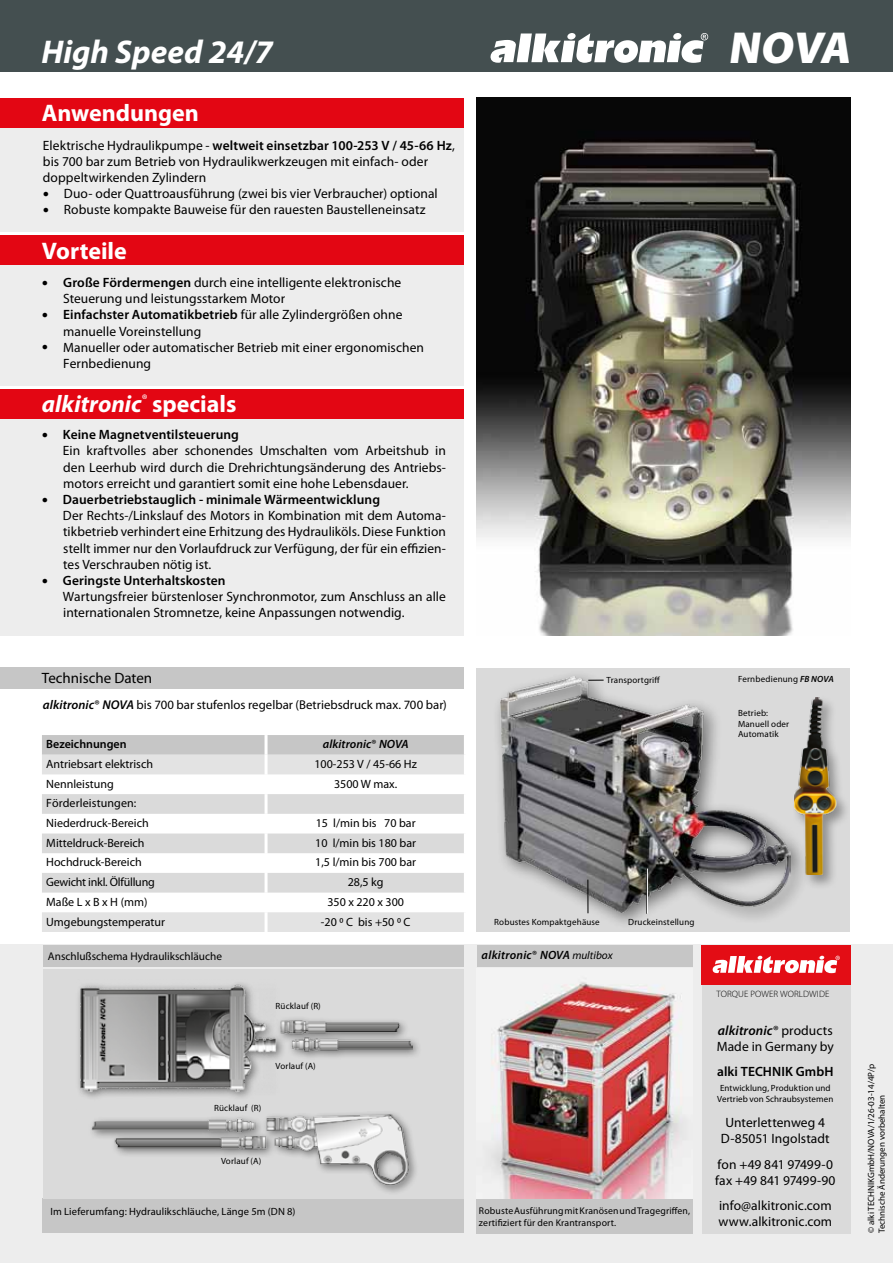
<style>
.page{position:relative;width:893px;height:1263px;background:#fff}
.page>*{position:absolute;margin:0;border:0;box-sizing:border-box;transform-origin:0 0}
.t1{font:900 45px "Myriad Pro";color:#fff}
.t2{font:italic 700 33px "Myriad Pro";color:#fff}
.t3{font:italic 700 24px "Myriad Pro";color:#fff}
.t4{font:700 24px "Myriad Pro";color:#fff}
.t5{font:15px "Myriad Pro";color:#000}
.t6{font:13.5px/16.2px "Myriad Pro";letter-spacing:.005em;color:#000}
.t7{font:13.5px/16.2px "Myriad Pro";letter-spacing:-.015em;color:#000}
.t8{font:600 13.5px "Myriad Pro";letter-spacing:.01em;color:#000}
.t9{font:12.75px "Myriad Pro";letter-spacing:.005em;color:#000}
.t10{font:12px/19.6px "Myriad Pro";color:#000}
.t11{font:italic 600 12px "Myriad Pro";letter-spacing:.01em;color:#000}
.t12{font:12px "Myriad Pro";letter-spacing:-.02em;color:#000}
.t13{font:600 12px "Myriad Pro";color:#000}
.t14{font:11.25px "Myriad Pro";color:#000}
.t15{font:10.5px "Myriad Pro";letter-spacing:.01em;color:#000}
.t16{font:9.75px/11.7px "Myriad Pro";letter-spacing:.015em;color:#000}
.t17{font:300 9.3px "Myriad Pro";letter-spacing:.015em;color:#000}
.t18{font:9px/10.8px "Myriad Pro";letter-spacing:.015em;color:#000}
.s1{font-weight:600}
.s2{font-family:"Arial";font-weight:700;font-size:10.5px}
.s3{font-style:normal}
.s4{font-weight:600;font-style:italic}
.s5{font-weight:400;font-style:normal}
.s6{font-weight:400;font-size:11.25px}
</style>
<div class="page">
<div style="left:0;top:945px;width:893px;height:318px;background:#ededed"></div>
<div style="left:43px;top:1199px;width:421px;height:34px;background:#c6c6c6"></div>
<div style="left:476px;top:1198px;width:216px;height:35px;background:#c6c6c6"></div>
<div style="left:43px;top:969px;width:421px;height:229px;background:#dadada"></div>
<div style="left:477px;top:945px;width:215px;height:21px;background:#c6c6c6"></div>
<div style="left:43px;top:945px;width:421px;height:21px;background:#c6c6c6"></div>
<div style="left:0;top:111px;width:463px;height:121px;background:#ededed"></div>
<div style="left:0;top:251px;width:463px;height:135px;background:#ededed"></div>
<div style="left:0;top:419px;width:463px;height:217px;background:#ededed"></div>
<div style="left:0;top:0;width:893px;height:72px;background:#444f50"></div>
<div style="left:0;top:389px;width:464px;height:30px;background:#e30613"></div>
<div style="left:0;top:98px;width:464px;height:30px;background:#e30613"></div>
<div style="left:0;top:235px;width:464px;height:30px;background:#e30613"></div>
<div style="left:0;top:668px;width:463px;height:21px;background:#c6c6c6"></div>
<div style="left:42px;top:735px;width:422px;height:20px;background:#c6c6c6"></div>
<svg style="left:42px;top:755px;width:422px;height:177px;fill:#ebebeb"></svg>
<svg style="left:42px;top:794px;width:422px;height:98px"></svg>
<hr style="left:265px;top:755px;width:3px;height:19px;background:#fff">
<hr style="left:265px;top:774px;width:3px;height:20px;background:#fff">
<hr style="left:265px;top:794px;width:3px;height:20px;background:#fff">
<hr style="left:265px;top:814px;width:3px;height:19px;background:#fff">
<hr style="left:265px;top:833px;width:3px;height:20px;background:#fff">
<hr style="left:265px;top:853px;width:3px;height:20px;background:#fff">
<hr style="left:265px;top:873px;width:3px;height:19px;background:#fff">
<hr style="left:265px;top:892px;width:3px;height:20px;background:#fff">
<hr style="left:265px;top:912px;width:3px;height:20px;background:#fff">
<hr style="left:265px;top:735px;width:3px;height:20px;background:#fff">
<div style="left:476px;top:668px;width:374px;height:264px;background:#dadada"></div>
<div style="left:493px;top:669px;width:317px;height:262px;background:#000;opacity:.5"></div>
<img style="left:500px;top:676px;width:290px;height:236px">
<svg style="left:588px;top:680px;width:16px;height:1px"></svg>
<div style="left:791px;top:694px;width:59px;height:196px;background:#000;opacity:.35"></div>
<img style="left:794px;top:697px;width:42px;height:178px">
<img style="left:476px;top:98px;width:374px;height:538px">
<div style="left:76px;top:980px;width:347px;height:215px;background:#000;opacity:.5"></div>
<img style="left:76px;top:980px;width:336px;height:204px">
<img style="left:476px;top:982px;width:216px;height:217px">
<hr style="left:646px;top:868px;width:1px;height:46px;background:#000">
<hr style="left:587px;top:879px;width:1px;height:34px;background:#000">
<hr style="left:647px;top:868px;width:1px;height:46px;background:#fff">
<div style="left:702px;top:945px;width:149px;height:288px;background:#dadada"></div>
<div style="left:702px;top:945px;width:149px;height:39px;background:#e30d15"></div>
<svg style="left:713px;top:956px;width:127px;height:17px"></svg>
<svg style="left:490px;top:33px;width:218px;height:30px"></svg>
<h2 class="t2" style="left:41px;top:34px;width:233px">High Speed 24/7</h2>
<h1 class="t1" style="left:728px;top:22px;width:131px">NOVA</h1>
<h3 class="t4" style="left:42px;top:100px;width:158px">Anwendungen</h3>
<p class="t6" style="left:43px;top:137px;width:414px">Elektrische Hydraulikpumpe - <span class="s1">weltweit einsetzbar 100-253 V / 45-66 Hz</span>, bis 700 bar zum Betrieb von Hydraulikwerkzeugen mit einfach- oder doppeltwirkenden Zylindern</p>
<p class="t6" style="left:43px;top:186px;width:396px"><span class="s2">●</span> Duo- oder Quattroausführung (zwei bis vier Verbraucher) optional</p>
<p class="t6" style="left:43px;top:202px;width:384px"><span class="s2">●</span> Robuste kompakte Bauweise für den rauesten Baustelleneinsatz</p>
<h3 class="t4" style="left:42px;top:237px;width:86px">Vorteile</h3>
<p class="t6" style="left:63px;top:275px;width:340px;text-indent:-21px"><span class="s2">●</span> <span class="s1">Große Fördermengen</span> durch eine intelligente elektronische<br>Steuerung und leistungsstarkem Motor</p>
<p class="t6" style="left:63px;top:307px;width:341px;text-indent:-21px"><span class="s2">●</span> <span class="s1">Einfachster Automatikbetrieb</span> für alle Zylindergrößen ohne manuelle Voreinstellung</p>
<p class="t6" style="left:63px;top:339px;width:362px;text-indent:-21px"><span class="s2">●</span> Manueller oder automatischer Betrieb mit einer ergonomischen<br>Fernbedienung</p>
<h3 class="t3" style="left:42px;top:391px;width:196px">alkitronic<sup>®</sup> <span class="s3">specials</span></h3>
<p class="t6" style="left:63px;top:427px;width:384px;text-indent:-21px"><span class="s2">●</span> <span class="s1">Keine Magnetventilsteuerung<br></span>Ein kraftvolles aber schonendes Umschalten vom Arbeitshub in den Leerhub wird durch die Drehrichtungsänderung des Antriebs&shy;motors erreicht und garantiert somit eine hohe Lebensdauer.</p>
<p class="t6" style="left:63px;top:492px;width:384px;text-indent:-21px"><span class="s2">●</span> <span class="s1">Dauerbetriebstauglich - minimale Wärmeentwicklung<br></span>Der Rechts-/Linkslauf des Motors in Kombination mit dem Automa&shy;tikbetrieb verhindert eine Erhitzung des Hydrauliköls. Diese Funktion stellt immer nur den Vorlaufdruck zur Verfügung, der für ein effizien&shy;tes Verschrauben nötig ist.</p>
<p class="t6" style="left:63px;top:573px;width:384px;text-indent:-21px"><span class="s2">●</span> <span class="s1">Geringste Unterhaltskosten<br></span>Wartungsfreier bürstenloser Synchronmotor, zum Anschluss an alle internationalen Stromnetze, keine Anpassungen notwendig.</p>
<p class="t5" style="left:42px;top:670px;width:112px">Technische Daten</p>
<p class="t9" style="left:43px;top:698px;width:405px"><span class="s4">alkitronic</span>® <span class="s4">NOVA</span> bis 700 bar stufenlos regelbar (Betriebsdruck max. 700 bar)</p>
<p class="t13" style="left:46px;top:738px;width:82px">Bezeichnungen</p>
<p class="t11" style="left:323px;top:738px;width:87px">alkitronic<span class="s5">®</span> NOVA</p>
<p class="t10" style="left:46px;top:754px;width:108px">Antriebsart elektrisch</p>
<p class="t10" style="left:314px;top:754px;width:104px">100-253 V / 45-66 Hz</p>
<p class="t10" style="left:46px;top:774px;width:69px">Nennleistung</p>
<p class="t10" style="left:334px;top:774px;width:65px">3500 W max.</p>
<p class="t10" style="left:46px;top:794px;width:104px">Förderleistungen:<br>Niederdruck-Bereich</p>
<p class="t10" style="left:316px;top:813px;width:101px">15 l/min bis 70 bar</p>
<p class="t10" style="left:46px;top:833px;width:100px">Mitteldruck-Bereich</p>
<p class="t10" style="left:315px;top:833px;width:102px">10 l/min bis 180 bar</p>
<p class="t10" style="left:46px;top:853px;width:97px">Hochdruck-Bereich</p>
<p class="t10" style="left:315px;top:853px;width:102px">1,5 l/min bis 700 bar</p>
<p class="t12" style="left:46px;top:875px;width:110px">Gewicht inkl. Ölfüllung</p>
<p class="t10" style="left:348px;top:872px;width:37px">28,5 kg</p>
<p class="t10" style="left:46px;top:892px;width:103px">Maße L x B x H (mm)</p>
<p class="t10" style="left:327px;top:892px;width:78px">350 x 220 x 300</p>
<p class="t10" style="left:46px;top:912px;width:120px">Umgebungstemperatur</p>
<p class="t10" style="left:321px;top:912px;width:91px">-20 0 C bis +50 0 C</p>
<p class="t14" style="left:48px;top:950px;width:176px">Anschlußschema Hydraulikschläuche</p>
<p class="t18" style="left:276px;top:1001px;width:47px">Rücklauf (R)</p>
<p class="t18" style="left:214px;top:1103px;width:49px">Rücklauf (R)</p>
<p class="t18" style="left:276px;top:1060px;width:42px">Vorlauf (A)</p>
<p class="t18" style="left:221px;top:1155px;width:42px">Vorlauf (A)</p>
<p class="t18" style="left:607px;top:675px;width:55px">Transportgriff</p>
<p class="t18" style="left:494px;top:916px;width:107px">Robustes Kompaktgehäuse</p>
<p class="t11" style="left:482px;top:948px;width:132px">alkitronic<span class="s5">®</span> NOVA <span class="s6">multibox</span></p>
<p class="t18" style="left:628px;top:916px;width:68px">Druckeinstellung</p>
<p class="t15" style="left:51px;top:1205px;width:246px">Im Lieferumfang: Hydraulikschläuche, Länge 5m (DN 8)</p>
<p class="t16" style="left:479px;top:1205px;width:213px">Robuste Ausführung mit Kranösen und Tragegriffen, zertifiziert für den Krantransport.</p>
<p class="t18" style="left:738px;top:674px;width:97px">Fernbedienung <span class="s4">FB NOVA</span></p>
<p class="t18" style="left:738px;top:707px;width:53px">Betrieb:<br>Manuell oder<br>Automatik</p>
<p class="t17" style="left:716px;top:988px;width:114px">TORQUE POWER WORLDWIDE</p>
<p class="t6" style="left:717px;top:1022px;width:119px"><span class="s4">alkitronic</span>® products<br>Made in Germany by</p>
<p class="t8" style="left:717px;top:1064px;width:118px">alki TECHNIK GmbH</p>
<p class="t18" style="left:717px;top:1083px;width:118px;text-align:center">Entwicklung, Produktion und<br>Vertrieb von Schraubsystemen</p>
<p class="t6" style="left:721px;top:1115px;width:110px;text-align:center">Unterlettenweg 4<br>D-85051 Ingolstadt</p>
<p class="t7" style="left:715px;top:1156px;width:122px">fon +49 841 97499-0 fax +49 841 97499-90</p>
<p class="t6" style="left:718px;top:1198px;width:115px">info@alkitronic.com www.alkitronic.com</p>
<p class="t18" style="left:866px;top:1233px;width:171px;rotate:-90deg">© alki TECHNIKGmbH/NOVA/1/26-03-14/4P/p<br>Technische Änderungen vorbehalten</p>
</div>
